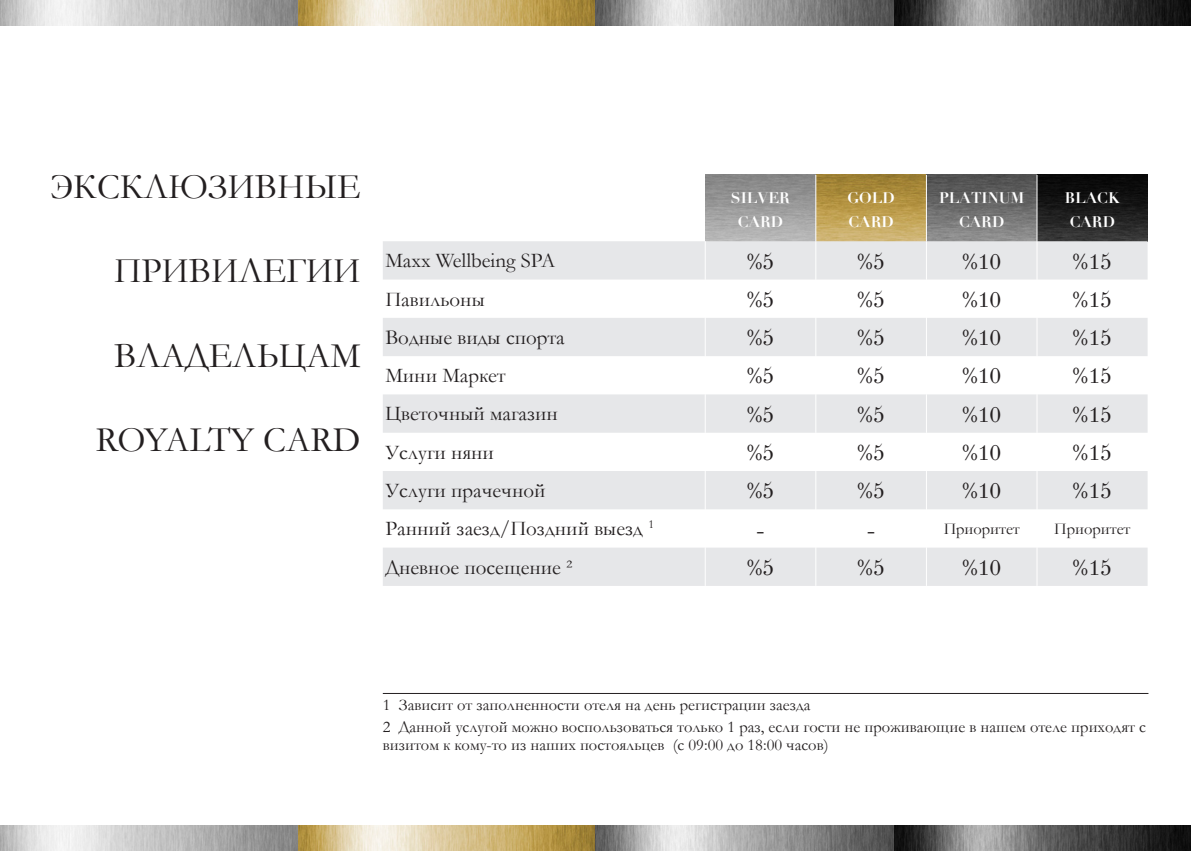
<style>
.page{position:relative;width:1191px;height:851px;background:#fff}
.page>*{position:absolute;margin:0;border:0;box-sizing:border-box;transform-origin:0 0}
.Baslik1{font:36px "Garamond";color:#231f20}
.dipnot{font:21px "Garamond";color:#231f20}
.t1{font:21px "Theano Didot";color:#231f20}
.dipnot-2{font:16.5px/18px "Garamond";color:#231f20}
.t2{font:700 15px/24px "Didot";color:#fff;text-align:center}
</style>
<div class="page">
<img style="left:0;top:0;width:1191px;height:26px">
<img style="left:0;top:825px;width:1191px;height:25px">
<img style="left:705px;top:175px;width:442px;height:66px">
<svg style="left:383px;top:241px;width:764px;height:344px;fill:#e6e7e9"></svg>
<hr style="left:815px;top:175px;width:1px;height:66px;background:#fff">
<hr style="left:926px;top:175px;width:1px;height:66px;background:#fff">
<hr style="left:1036px;top:175px;width:1px;height:66px;background:#fff">
<hr style="left:704px;top:241px;width:1px;height:38px;background:#fff">
<hr style="left:815px;top:241px;width:1px;height:38px;background:#fff">
<hr style="left:926px;top:241px;width:1px;height:38px;background:#fff">
<hr style="left:1036px;top:241px;width:1px;height:38px;background:#fff">
<hr style="left:704px;top:279px;width:1px;height:39px;background:#fff">
<hr style="left:815px;top:279px;width:1px;height:39px;background:#fff">
<hr style="left:926px;top:279px;width:1px;height:39px;background:#fff">
<hr style="left:1036px;top:279px;width:1px;height:39px;background:#fff">
<hr style="left:704px;top:318px;width:1px;height:38px;background:#fff">
<hr style="left:815px;top:318px;width:1px;height:38px;background:#fff">
<hr style="left:926px;top:318px;width:1px;height:38px;background:#fff">
<hr style="left:1036px;top:318px;width:1px;height:38px;background:#fff">
<hr style="left:704px;top:356px;width:1px;height:38px;background:#fff">
<hr style="left:815px;top:356px;width:1px;height:38px;background:#fff">
<hr style="left:926px;top:356px;width:1px;height:38px;background:#fff">
<hr style="left:1036px;top:356px;width:1px;height:38px;background:#fff">
<hr style="left:704px;top:394px;width:1px;height:38px;background:#fff">
<hr style="left:815px;top:394px;width:1px;height:38px;background:#fff">
<hr style="left:926px;top:394px;width:1px;height:38px;background:#fff">
<hr style="left:1036px;top:394px;width:1px;height:38px;background:#fff">
<hr style="left:704px;top:432px;width:1px;height:39px;background:#fff">
<hr style="left:815px;top:432px;width:1px;height:39px;background:#fff">
<hr style="left:926px;top:432px;width:1px;height:39px;background:#fff">
<hr style="left:1036px;top:432px;width:1px;height:39px;background:#fff">
<hr style="left:704px;top:471px;width:1px;height:38px;background:#fff">
<hr style="left:815px;top:471px;width:1px;height:38px;background:#fff">
<hr style="left:926px;top:471px;width:1px;height:38px;background:#fff">
<hr style="left:1036px;top:471px;width:1px;height:38px;background:#fff">
<hr style="left:704px;top:509px;width:1px;height:38px;background:#fff">
<hr style="left:815px;top:509px;width:1px;height:38px;background:#fff">
<hr style="left:926px;top:509px;width:1px;height:38px;background:#fff">
<hr style="left:1036px;top:509px;width:1px;height:38px;background:#fff">
<hr style="left:704px;top:547px;width:1px;height:38px;background:#fff">
<hr style="left:815px;top:547px;width:1px;height:38px;background:#fff">
<hr style="left:926px;top:547px;width:1px;height:38px;background:#fff">
<hr style="left:1036px;top:547px;width:1px;height:38px;background:#fff">
<hr style="left:383px;top:692px;width:765px;height:1px;background:#231f20">
<p class="Baslik1" style="left:50px;top:163px;width:312px">ЭКСКЛЮЗИВНЫЕ</p>
<p class="Baslik1" style="left:114px;top:247px;width:248px">ПРИВИЛЕГИИ</p>
<p class="Baslik1" style="left:114px;top:331px;width:248px">ВЛАДЕЛЬЦАМ</p>
<p class="Baslik1" style="left:96px;top:415px;width:266px">ROYALTY CARD</p>
<p class="t2" style="left:731px;top:186px;width:61px">SILVER<br>CARD</p>
<p class="t2" style="left:847px;top:186px;width:49px;text-align:left">GOLD<br>CARD</p>
<p class="t2" style="left:939px;top:186px;width:87px">PLATINUM<br>CARD</p>
<p class="t2" style="left:1064px;top:186px;width:56px">BLACK<br>CARD</p>
<p class="dipnot" style="left:385px;top:246px;width:171px">Maxx Wellbeing SPA</p>
<p class="t1" style="left:746px;top:248px;width:29px">%5</p>
<p class="t1" style="left:857px;top:248px;width:29px">%5</p>
<p class="t1" style="left:962px;top:248px;width:41px">%10</p>
<p class="t1" style="left:1072px;top:248px;width:41px">%15</p>
<p class="dipnot" style="left:385px;top:285px;width:101px">Павильоны</p>
<p class="t1" style="left:746px;top:286px;width:29px">%5</p>
<p class="t1" style="left:857px;top:286px;width:29px">%5</p>
<p class="t1" style="left:962px;top:286px;width:41px">%10</p>
<p class="t1" style="left:1072px;top:286px;width:41px">%15</p>
<p class="dipnot" style="left:385px;top:323px;width:181px">Водные виды спорта</p>
<p class="t1" style="left:746px;top:325px;width:29px">%5</p>
<p class="t1" style="left:857px;top:325px;width:29px">%5</p>
<p class="t1" style="left:962px;top:325px;width:41px">%10</p>
<p class="t1" style="left:1072px;top:325px;width:41px">%15</p>
<p class="dipnot" style="left:385px;top:361px;width:122px">Мини Маркет</p>
<p class="t1" style="left:746px;top:363px;width:29px">%5</p>
<p class="t1" style="left:857px;top:363px;width:29px">%5</p>
<p class="t1" style="left:962px;top:363px;width:41px">%10</p>
<p class="t1" style="left:1072px;top:363px;width:41px">%15</p>
<p class="dipnot" style="left:385px;top:399px;width:174px">Цветочный магазин</p>
<p class="t1" style="left:746px;top:401px;width:29px">%5</p>
<p class="t1" style="left:857px;top:401px;width:29px">%5</p>
<p class="t1" style="left:962px;top:401px;width:41px">%10</p>
<p class="t1" style="left:1072px;top:401px;width:41px">%15</p>
<p class="dipnot" style="left:385px;top:438px;width:110px">Услуги няни</p>
<p class="t1" style="left:746px;top:440px;width:29px">%5</p>
<p class="t1" style="left:857px;top:440px;width:29px">%5</p>
<p class="t1" style="left:962px;top:440px;width:41px">%10</p>
<p class="t1" style="left:1072px;top:440px;width:41px">%15</p>
<p class="dipnot" style="left:385px;top:476px;width:162px">Услуги прачечной</p>
<p class="t1" style="left:746px;top:478px;width:29px">%5</p>
<p class="t1" style="left:857px;top:478px;width:29px">%5</p>
<p class="t1" style="left:962px;top:478px;width:41px">%10</p>
<p class="t1" style="left:1072px;top:478px;width:41px">%15</p>
<p class="dipnot" style="left:385px;top:514px;width:270px">Ранний заезд/Поздний выезд <sup>1</sup></p>
<p class="t1" style="left:756px;top:516px;width:11px">-</p>
<p class="t1" style="left:866px;top:516px;width:11px">-</p>
<p class="dipnot-2" style="left:943px;top:519px;width:77px">Приоритет</p>
<p class="dipnot-2" style="left:1054px;top:519px;width:77px">Приоритет</p>
<p class="dipnot" style="left:385px;top:553px;width:189px">Дневное посещение ²</p>
<p class="t1" style="left:746px;top:554px;width:29px">%5</p>
<p class="t1" style="left:857px;top:554px;width:29px">%5</p>
<p class="t1" style="left:962px;top:554px;width:41px">%10</p>
<p class="t1" style="left:1072px;top:554px;width:41px">%15</p>
<p class="dipnot-2" style="left:383px;top:695px;width:429px">1 Зависит от заполненности отеля на день регистрации заезда</p>
<p class="dipnot-2" style="left:383px;top:717px;width:764px">2 Данной услугой можно воспользоваться только 1 раз, если гости не проживающие в нашем отеле приходят с визитом к кому-то из наших постояльцев (с 09:00 до 18:00 часов)</p>
</div>
